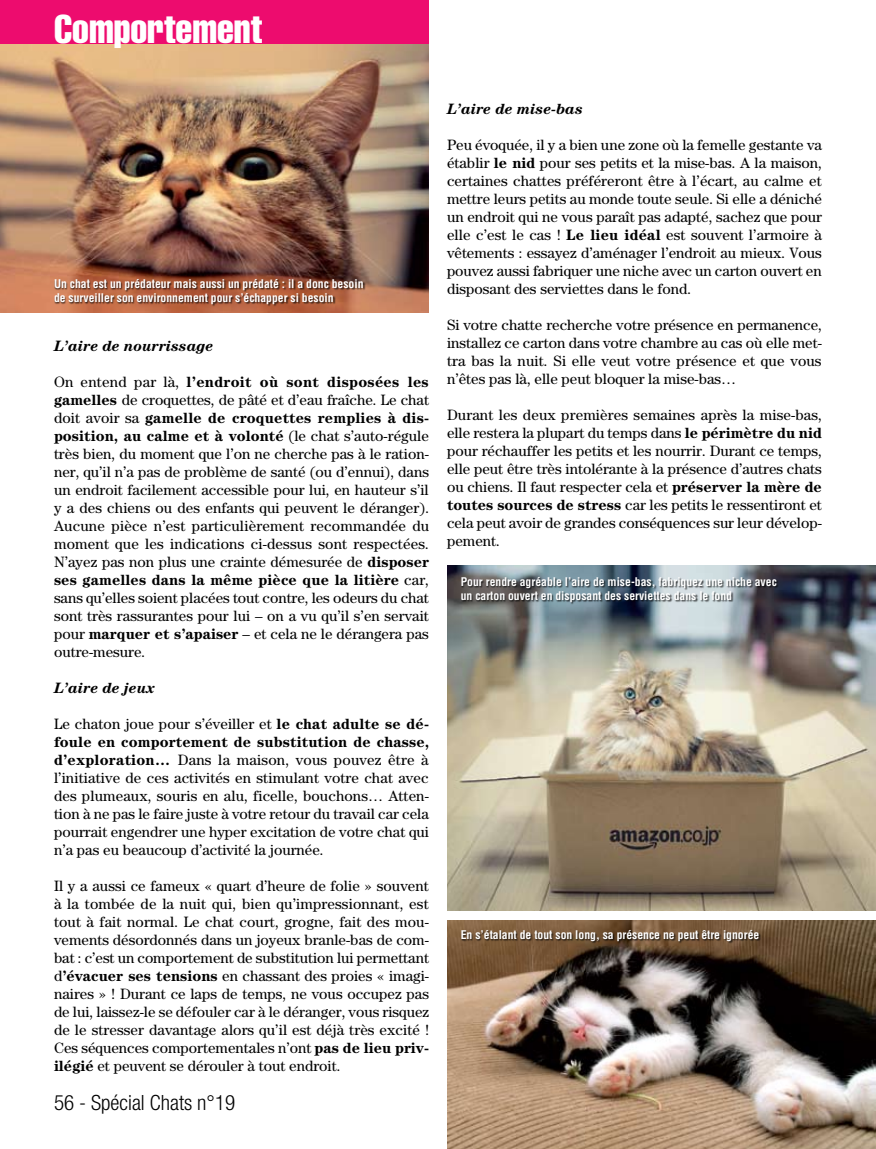
<style>
.page{position:relative;width:876px;height:1149px;background:#fff}
.page>*{position:absolute;margin:0;border:0;box-sizing:border-box;transform-origin:0 0}
.t1{font:39.3px "Helvetica LT Std Comp";color:#fff}
.t2{font:300 condensed 21px "Helvetica Neue LT Pro";color:#000}
.t3{font:15px/18px "Century Std";color:#000;text-align:justify}
.t4{font:italic 700 15px "Century Std";color:#000}
.t5{font:700 condensed 11.7px/14px "Helvetica LT Std";color:#fff}
.s1{font-weight:700}
</style>
<div class="page">
<img style="left:0;top:43px;width:429px;height:269px">
<div style="left:0;top:0;width:429px;height:43px;background:#ed0c6e"></div>
<img style="left:447px;top:566px;width:429px;height:344px">
<img style="left:447px;top:920px;width:429px;height:228px">
<div style="left:55px;top:279px;width:330px;height:37px;background:#000;opacity:.75"></div>
<div style="left:461px;top:576px;width:337px;height:37px;background:#000;opacity:.75"></div>
<div style="left:461px;top:929px;width:326px;height:33px;background:#000;opacity:.75"></div>
<h1 class="t1" style="left:54px;top:4px;width:210px">Comportement</h1>
<p class="t5" style="left:54px;top:277px;width:311px">Un chat est un prédateur mais aussi un prédaté : il a donc besoin de surveiller son environnement pour s’échapper si besoin</p>
<p class="t4" style="left:54px;top:336px;width:161px">L’aire de nourrissage</p>
<p class="t3" style="left:54px;top:372px;width:377px">On entend par là, <span class="s1">l’endroit où sont disposées les gamelles</span> de croquettes, de pâté et d’eau fraîche. Le chat doit avoir sa <span class="s1">gamelle de croquettes remplies à dis&shy;position, au calme et à volonté</span> (le chat s’auto-régule très bien, du moment que l’on ne cherche pas à le ration&shy;ner, qu’il n’a pas de problème de santé (ou d’ennui), dans un endroit facilement accessible pour lui, en hauteur s’il y a des chiens ou des enfants qui peuvent le déranger).<br>Aucune pièce n’est particulièrement recommandée du moment que les indications ci-dessus sont respectées.<br>N’ayez pas non plus une crainte démesurée de <span class="s1">disposer ses gamelles dans la même pièce que la litière</span> car, sans qu’elles soient placées tout contre, les odeurs du chat sont très rassurantes pour lui – on a vu qu’il s’en servait pour <span class="s1">marquer et s’apaiser</span> – et cela ne le dérangera pas outre-mesure.</p>
<p class="t4" style="left:54px;top:678px;width:103px">L’aire de jeux</p>
<p class="t3" style="left:54px;top:714px;width:377px">Le chaton joue pour s’éveiller et <span class="s1">le chat adulte se dé&shy;foule en comportement de substitution de chasse, d’exploration…</span> Dans la maison, vous pouvez être à l’initiative de ces activités en stimulant votre chat avec des plumeaux, souris en alu, ficelle, bouchons… Atten&shy;tion à ne pas le faire juste à votre retour du travail car cela pourrait engendrer une hyper excitation de votre chat qui n’a pas eu beaucoup d’activité la journée.</p>
<p class="t3" style="left:54px;top:876px;width:377px">Il y a aussi ce fameux « quart d’heure de folie » souvent à la tombée de la nuit qui, bien qu’impressionnant, est tout à fait normal. Le chat court, grogne, fait des mou&shy;vements désordonnés dans un joyeux branle-bas de com&shy;bat : c’est un comportement de substitution lui permettant d<span class="s1">’évacuer ses tensions</span> en chassant des proies « imagi&shy;naires » ! Durant ce laps de temps, ne vous occupez pas de lui, laissez-le se défouler car à le déranger, vous risquez de le stresser davantage alors qu’il est déjà très excité !<br>Ces séquences comportementales n’ont <span class="s1">pas de lieu priv&shy;ilégié</span> et peuvent se dérouler à tout endroit.</p>
<h2 class="t2" style="left:54px;top:1090px;width:183px">56 - Spécial Chats n°19</h2>
<p class="t4" style="left:447px;top:100px;width:138px">L’aire de mise-bas</p>
<p class="t3" style="left:447px;top:135px;width:377px">Peu évoquée, il y a bien une zone où la femelle gestante va établir <span class="s1">le nid</span> pour ses petits et la mise-bas. A la maison, certaines chattes préféreront être à l’écart, au calme et mettre leurs petits au monde toute seule. Si elle a déniché un endroit qui ne vous paraît pas adapté, sachez que pour elle c’est le cas ! <span class="s1">Le lieu idéal</span> est souvent l’armoire à vêtements : essayez d’aménager l’endroit au mieux. Vous pouvez aussi fabriquer une niche avec un carton ouvert en disposant des serviettes dans le fond.</p>
<p class="t3" style="left:447px;top:315px;width:376px">Si votre chatte recherche votre présence en permanence, installez ce carton dans votre chambre au cas où elle met&shy;tra bas la nuit. Si elle veut votre présence et que vous n’êtes pas là, elle peut bloquer la mise-bas…</p>
<p class="t3" style="left:447px;top:405px;width:377px">Durant les deux premières semaines après la mise-bas, elle restera la plupart du temps dans <span class="s1">le périmètre du nid </span>pour réchauffer les petits et les nourrir. Durant ce temps, elle peut être très intolérante à la présence d’autres chats ou chiens. Il faut respecter cela et <span class="s1">préserver la mère de toutes sources de stress</span> car les petits le ressentiront et cela peut avoir de grandes conséquences sur leur dévelop&shy;pement.</p>
<p class="t5" style="left:461px;top:574px;width:317px">Pour rendre agréable l’aire de mise-bas, fabriquez une niche avec un carton ouvert en disposant des serviettes dans le fond</p>
<p class="t5" style="left:461px;top:927px;width:300px">En s’étalant de tout son long, sa présence ne peut être ignorée</p>
</div>
